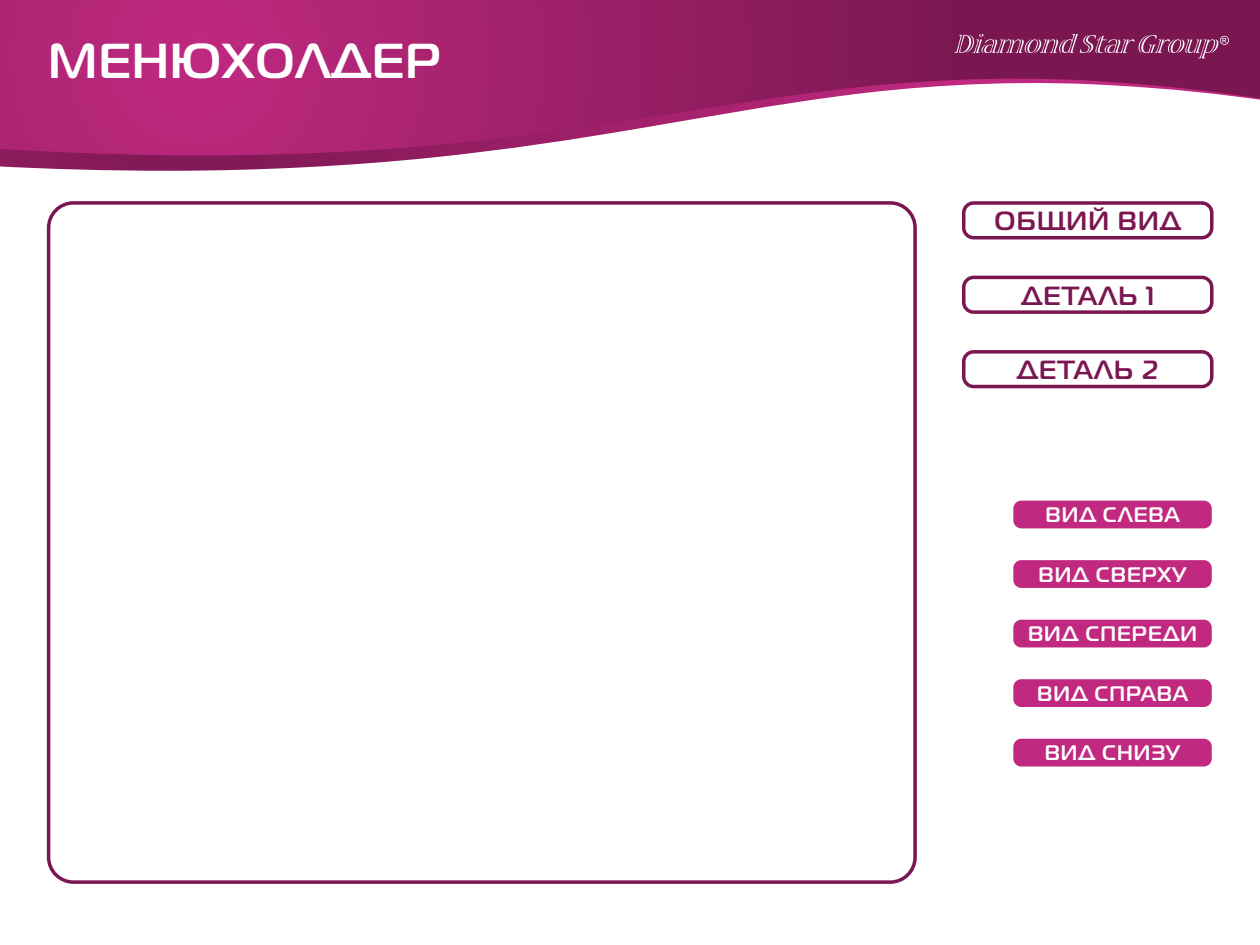
<style>
.page{position:relative;width:1260px;height:945px;background:#fff}
.page>*{position:absolute;margin:0;border:0;box-sizing:border-box;transform-origin:0 0}
.t1{font:700 49px "Magistral C";letter-spacing:.03em;color:#fff}
.t2{font:700 26.25px "Magistral C";letter-spacing:.05em;color:#7a1650}
.t3{font:700 21px "Magistral C";letter-spacing:.05em;color:#fff}
</style>
<div class="page">
<svg style="left:0;top:156px;width:446px;height:15px"></svg>
<svg style="left:0;top:0;width:1260px;height:156px"></svg>
<svg style="left:954px;top:34px;width:275px;height:24px;background:#8f3d6c"></svg>
<div style="left:962px;top:201px;width:252px;height:38px;border:4px solid #7a1650;border-radius:10px"></div>
<div style="left:962px;top:276px;width:252px;height:38px;border:4px solid #7a1650;border-radius:10px"></div>
<div style="left:962px;top:350px;width:252px;height:38px;border:4px solid #7a1650;border-radius:10px"></div>
<div style="left:1013px;top:501px;width:199px;height:27px;background:#c0297f;border-radius:8px"></div>
<div style="left:1013px;top:560px;width:199px;height:28px;background:#c0297f;border-radius:8px"></div>
<div style="left:1013px;top:620px;width:199px;height:27px;background:#c0297f;border-radius:8px"></div>
<div style="left:1013px;top:679px;width:199px;height:28px;background:#c0297f;border-radius:8px"></div>
<div style="left:1013px;top:739px;width:199px;height:28px;background:#c0297f;border-radius:8px"></div>
<div style="left:47px;top:201px;width:870px;height:683px;border:4px solid #7a1650;border-radius:25px"></div>
<h1 class="t1" style="left:49px;top:32px;width:394px">МЕНЮХОЛДЕР</h1>
<p class="t2" style="left:995px;top:205px;width:188px">ОБЩИЙ ВИД</p>
<p class="t2" style="left:1021px;top:280px;width:134px">ДЕТАЛЬ 1</p>
<p class="t2" style="left:1017px;top:354px;width:143px">ДЕТАЛЬ 2</p>
<p class="t3" style="left:1046px;top:502px;width:135px">ВИД СЛЕВА</p>
<p class="t3" style="left:1038px;top:562px;width:150px">ВИД СВЕРХУ</p>
<p class="t3" style="left:1028px;top:622px;width:170px">ВИД СПЕРЕДИ</p>
<p class="t3" style="left:1037px;top:681px;width:152px">ВИД СПРАВА</p>
<p class="t3" style="left:1045px;top:741px;width:137px">ВИД СНИЗУ</p>
</div>
